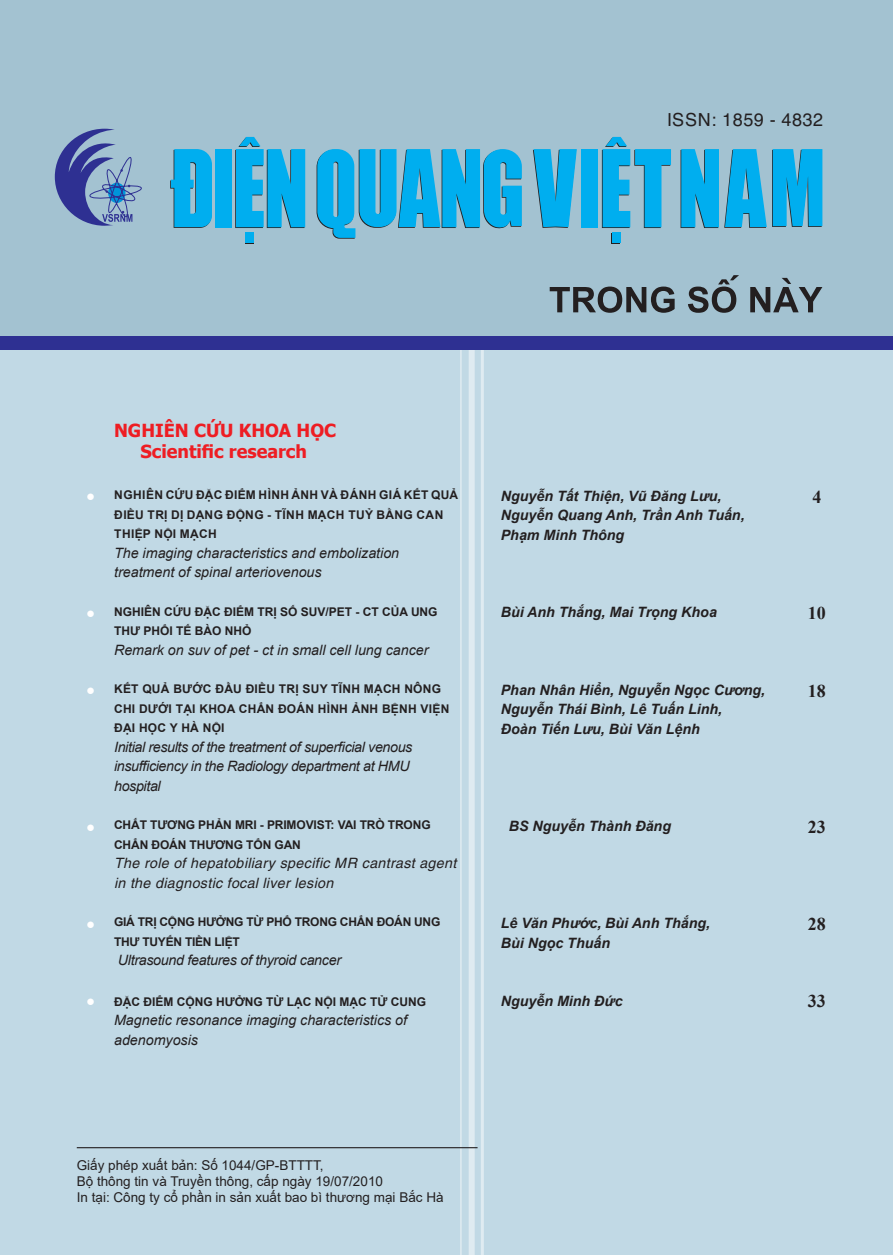
<style>
.page{position:relative;width:893px;height:1255px;background:#fff}
.page>*{position:absolute;margin:0;border:0;box-sizing:border-box;transform-origin:0 0}
.t1{font:700 18px "Tahoma";color:#ee1d23}
.t2{font:18px "UTM Helve";color:#231f20}
.t3{font:700 18px "Times New Roman";color:#231f20}
.t4{font:15px "Arial";color:#fff}
.t5{font:italic 700 14.25px/19.5px "Arial";color:#231f20}
.t6{font:italic 14.25px/19.5px "Arial";color:#231f20}
.t7{font:italic 14.25px/19.5px "Arial";letter-spacing:-.025em;color:#231f20}
.t8{font:italic 14.25px "UTM Helve";color:#231f20}
.t9{font:italic 14.25px "Arial";letter-spacing:-.02em;color:#231f20}
.t10{font:13.5px "Arial";color:#231f20}
.t11{font:700 12px/19.5px "Arial";color:#231f20}
.t12{font:700 12px/19.5px "Arial";letter-spacing:.02em;color:#231f20}
.t13{font:700 12px/19.5px "Arial";letter-spacing:.035em;color:#231f20}
.t14{font:700 12px/19.5px "Arial";letter-spacing:-.02em;color:#231f20}
</style>
<div class="page">
<div style="left:0;top:0;width:893px;height:1254px;background:#c1d9e5"></div>
<div style="left:0;top:0;width:893px;height:341px;background:#a3c2d1"></div>
<svg style="left:55px;top:129px;width:87px;height:97px"></svg>
<div style="left:215px;top:150px;width:16px;height:78px;background:#00aeef"></div>
<svg style="left:245px;top:233px;width:8px;height:11px"></svg>
<div style="left:612px;top:233px;width:8px;height:11px;background:#231f20"></div>
<div style="left:581px;top:150px;width:16px;height:78px;background:#00aeef"></div>
<svg style="left:170px;top:149px;width:42px;height:79px"></svg>
<div style="left:216px;top:149px;width:16px;height:78px;background:#00aeef"></div>
<svg style="left:235px;top:137px;width:70px;height:91px"></svg>
<div style="left:246px;top:233px;width:8px;height:10px;background:#00aeef"></div>
<div style="left:612px;top:233px;width:9px;height:10px;background:#00aeef"></div>
<div style="left:582px;top:149px;width:16px;height:78px;background:#00aeef"></div>
<svg style="left:317px;top:149px;width:205px;height:90px"></svg>
<svg style="left:602px;top:137px;width:69px;height:91px"></svg>
<svg style="left:533px;top:149px;width:44px;height:79px"></svg>
<svg style="left:680px;top:149px;width:142px;height:79px"></svg>
<svg style="left:550px;top:286px;width:125px;height:27px"></svg>
<svg style="left:688px;top:275px;width:51px;height:38px"></svg>
<svg style="left:750px;top:278px;width:72px;height:34px"></svg>
<div style="left:469px;top:348px;width:6px;height:906px;background:#dfebf1"></div>
<hr style="left:481px;top:348px;width:3px;height:906px;background:#fff">
<hr style="left:460px;top:348px;width:2px;height:906px;background:#fff">
<div style="left:0;top:336px;width:893px;height:13px;background:#2e3092"></div>
<hr style="left:77px;top:1147px;width:401px;height:1px;background:#231f20">
<hr style="left:892px;top:0;width:1px;height:1254px;background:#c1d9e5">
<p class="t2" style="left:667px;top:105px;width:158px">ISSN: 1859 - 4832</p>
<p class="t1" style="left:114px;top:417px;width:224px">NGHIÊN CỨU KHOA HỌC</p>
<p class="t1" style="left:140px;top:439px;width:168px">Scientific research</p>
<p class="t4" style="left:86px;top:486px;width:11px">●</p>
<p class="t13" style="left:114px;top:485px;width:345px">NGHIÊN CỨU ĐẶC ĐIỂM HÌNH ẢNH VÀ ĐÁNH GIÁ KẾT QUẢ<br>ĐIỀU TRỊ DỊ DẠNG ĐỘNG - TĨNH MẠCH TUỶ BẰNG CAN<br>THIỆP NỘI MẠCH</p>
<p class="t6" style="left:114px;top:543px;width:287px">The imaging characteristics and embolization treatment of spinal arteriovenous</p>
<p class="t4" style="left:86px;top:602px;width:11px">●</p>
<p class="t11" style="left:114px;top:602px;width:325px">NGHIÊN CỨU ĐẶC ĐIỂM TRỊ SỐ SUV/PET - CT CỦA UNG<br>THƯ PHỔI TẾ BÀO NHỎ</p>
<p class="t6" style="left:114px;top:640px;width:316px">Remark on suv of pet - ct in small cell lung cancer</p>
<p class="t4" style="left:86px;top:680px;width:11px">●</p>
<p class="t12" style="left:114px;top:679px;width:337px">KẾT QUẢ BƯỚC ĐẦU ĐIỀ U TRỊ SUY TĨNH MẠCH NÔNG<br>CHI DƯỚI TẠI KHOA CHẨN ĐOÁN HÌ NH ẢNH BỆ NH VIỆ N<br>ĐẠI HỌC Y HÀ NỘI</p>
<p class="t7" style="left:114px;top:737px;width:300px">Initial results of the treatment of superficial venous insufficiency in the Radiology department at HMU hospital</p>
<p class="t4" style="left:86px;top:816px;width:11px">●</p>
<p class="t11" style="left:114px;top:815px;width:318px">CHẤT TƯƠNG PHẢN MRI - PRIMOVIST: VAI TRÒ TRONG<br>CHẨN ĐOÁN THƯƠNG TỔN GAN</p>
<p class="t8" style="left:114px;top:852px;width:344px">The role of hepatobiliary specific MR cantrast agent</p>
<p class="t8" style="left:114px;top:871px;width:221px">in the diagnostic focal liver lesion</p>
<p class="t4" style="left:86px;top:913px;width:11px">●</p>
<p class="t14" style="left:114px;top:912px;width:328px">GIÁ TRỊ CỘNG HƯỞNG TỪ PHỔ TRONG CHẨN ĐOÁN UNG<br>THƯ TUYẾN TIỀN LIỆT</p>
<p class="t9" style="left:118px;top:951px;width:225px">Ultrasound features of thyroid cancer</p>
<p class="t4" style="left:86px;top:990px;width:11px">●</p>
<p class="t11" style="left:114px;top:991px;width:314px">ĐẶC ĐIỂM CỘNG HƯỞNG TỪ LẠC NỘI MẠC TỬ CUNG</p>
<p class="t6" style="left:114px;top:1010px;width:295px">Magnetic resonance imaging characteristics of adenomyosis</p>
<p class="t5" style="left:501px;top:486px;width:222px">Nguyễn Tất Thiện, Vũ Đăng Lưu,</p>
<p class="t5" style="left:501px;top:506px;width:245px">Nguyễn Quang Anh, Trần Anh Tuấn,<br>Phạm Minh Thông</p>
<p class="t3" style="left:812px;top:483px;width:10px">4</p>
<p class="t5" style="left:501px;top:603px;width:218px">Bùi Anh Thắng, Mai Trọng Khoa</p>
<p class="t3" style="left:808px;top:600px;width:19px">10</p>
<p class="t5" style="left:501px;top:680px;width:266px">Phan Nhân Hiển, Nguyễn Ngọ c Cương,<br>Nguyễn Thái Bình, Lê Tuấn Linh,</p>
<p class="t5" style="left:501px;top:719px;width:201px">Đoàn Tiến Lưu, Bùi Văn Lệnh</p>
<p class="t3" style="left:808px;top:677px;width:19px">18</p>
<p class="t5" style="left:509px;top:816px;width:164px">BS Nguyễn Thành Đăng</p>
<p class="t3" style="left:808px;top:813px;width:19px">23</p>
<p class="t5" style="left:501px;top:913px;width:211px">Lê Văn Phước, Bùi Anh Thắng,</p>
<p class="t5" style="left:501px;top:933px;width:111px">Bùi Ngọc Thuấn</p>
<p class="t3" style="left:808px;top:910px;width:19px">28</p>
<p class="t5" style="left:501px;top:991px;width:123px">Nguyễn Minh Đức</p>
<p class="t3" style="left:808px;top:988px;width:19px">33</p>
<p class="t10" style="left:77px;top:1155px;width:248px">Giấy phép xuất bản: Số 1044/GP-BTTTT,</p>
<p class="t10" style="left:77px;top:1171px;width:308px">Bộ thông tin và Truyền thông, cấp ngày 19/07/2010</p>
<p class="t10" style="left:77px;top:1187px;width:368px">In tại: Công ty cổ phần in sản xuất bao bì thương mại Bắc Hà</p>
</div>
